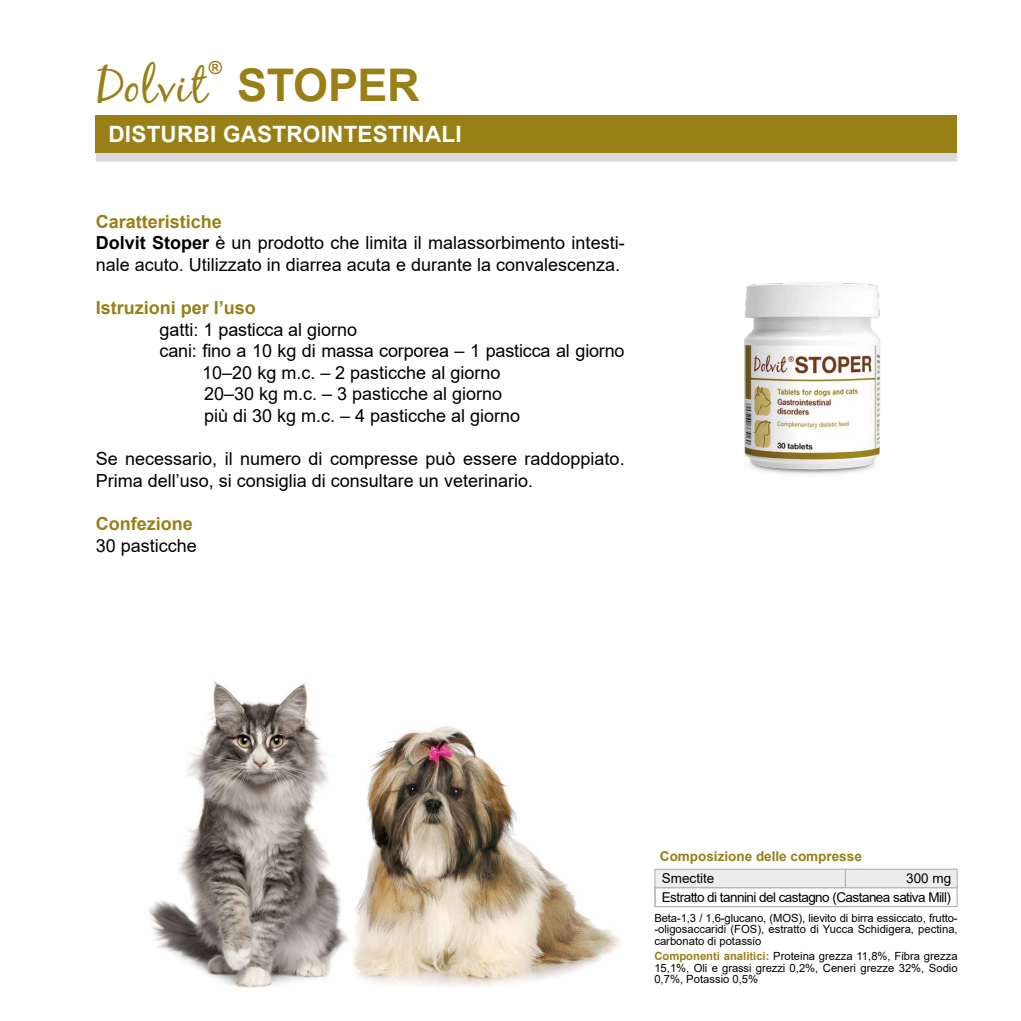
<style>
.page{position:relative;width:1021px;height:1021px;background:#fff}
.page>*{position:absolute;margin:0;border:0;box-sizing:border-box;transform-origin:0 0}
.t1{font:47.25px "Black Jack";letter-spacing:.015em;color:#987f16}
.t2{font:700 45px "Arial";letter-spacing:-.01em;color:#987f16}
.t3{font:700 22.5px "Arial";letter-spacing:.01em;color:#fff}
.t4{font:18px/21.6px "Arial";color:#000}
.t5{font:700 18px "Arial";color:#987f16}
.t6{font:13.5px/18.4px "Arial";letter-spacing:-.04em;color:#000}
.t7{font:700 13.5px "Arial";color:#987f16}
.t8{font:11.25px/11.2px "Arial";color:#000;text-align:justify}
.s1{font-weight:700;color:#987f16}
.s2{font-weight:700}
</style>
<div class="page">
<img style="left:744px;top:282px;width:137px;height:192px">
<img style="left:353px;top:726px;width:268px;height:261px">
<img style="left:148px;top:680px;width:200px;height:308px">
<div style="left:96px;top:118px;width:861px;height:44px;background:#dadada"></div>
<div style="left:96px;top:115px;width:861px;height:38px;background:#987f16"></div>
<div style="left:654px;top:868px;width:192px;height:20px;background:#ededed;border:1px solid #b3b2b2"></div>
<div style="left:844px;top:868px;width:113px;height:20px;background:#ededed;border:1px solid #b3b2b2"></div>
<div style="left:654px;top:887px;width:303px;height:20px;background:#fff;border:1px solid #b3b2b2"></div>
<h1 class="t1" style="left:96px;top:57px;width:112px">Dolvit</h1>
<p class="t5" style="left:209px;top:55px;width:15px">®</p>
<h2 class="t2" style="left:237px;top:53px;width:184px">STOPER</h2>
<p class="t3" style="left:108px;top:118px;width:355px">DISTURBI GASTROINTESTINALI</p>
<p class="t4" style="left:96px;top:210px;width:530px"><span class="s1">Caratteristiche<br></span><span class="s2">Dolvit Stoper</span> è un prodotto che limita il malassorbimento intesti&shy;nale acuto. Utilizzato in diarrea acuta e durante la convalescenza.</p>
<p class="t5" style="left:96px;top:295px;width:162px">Istruzioni per l’uso</p>
<p class="t4" style="left:159px;top:318px;width:199px">gatti: 1 pasticca al giorno</p>
<p class="t4" style="left:159px;top:340px;width:466px">cani: fino a 10 kg di massa corporea – 1 pasticca al giorno</p>
<p class="t4" style="left:202px;top:361px;width:299px">10–20 kg m.c. – 2 pasticche al giorno</p>
<p class="t4" style="left:204px;top:383px;width:299px">20–30 kg m.c. – 3 pasticche al giorno</p>
<p class="t4" style="left:204px;top:405px;width:317px">più di 30 kg m.c. – 4 pasticche al giorno</p>
<p class="t4" style="left:96px;top:448px;width:530px">Se necessario, il numero di compresse può essere raddoppiato.<br>Prima dell’uso, si consiglia di consultare un veterinario.</p>
<p class="t5" style="left:96px;top:511px;width:99px">Confezione</p>
<p class="t4" style="left:96px;top:534px;width:103px">30 pasticche</p>
<p class="t7" style="left:660px;top:846px;width:203px">Composizione delle compresse</p>
<p class="t6" style="left:662px;top:869px;width:290px">Smectite<br>Estratto di tannini del castagno (Castanea sativa Mill)</p>
<p class="t8" style="left:654px;top:912px;width:305px">Beta-1,3 / 1,6-glucano, (MOS), lievito di birra essiccato, frutto--oligosaccaridi (FOS), estratto di Yucca Schidigera, pectina, carbonato di potassio</p>
<p class="t8" style="left:654px;top:950px;width:305px"><span class="s1">Componenti analitici:</span> Proteina grezza 11,8%, Fibra grezza 15,1%, Oli e grassi grezzi 0,2%, Ceneri grezze 32%, Sodio 0,7%, Potassio 0,5%</p>
<p class="t6" style="left:906px;top:869px;width:47px">300 mg</p>
</div>
